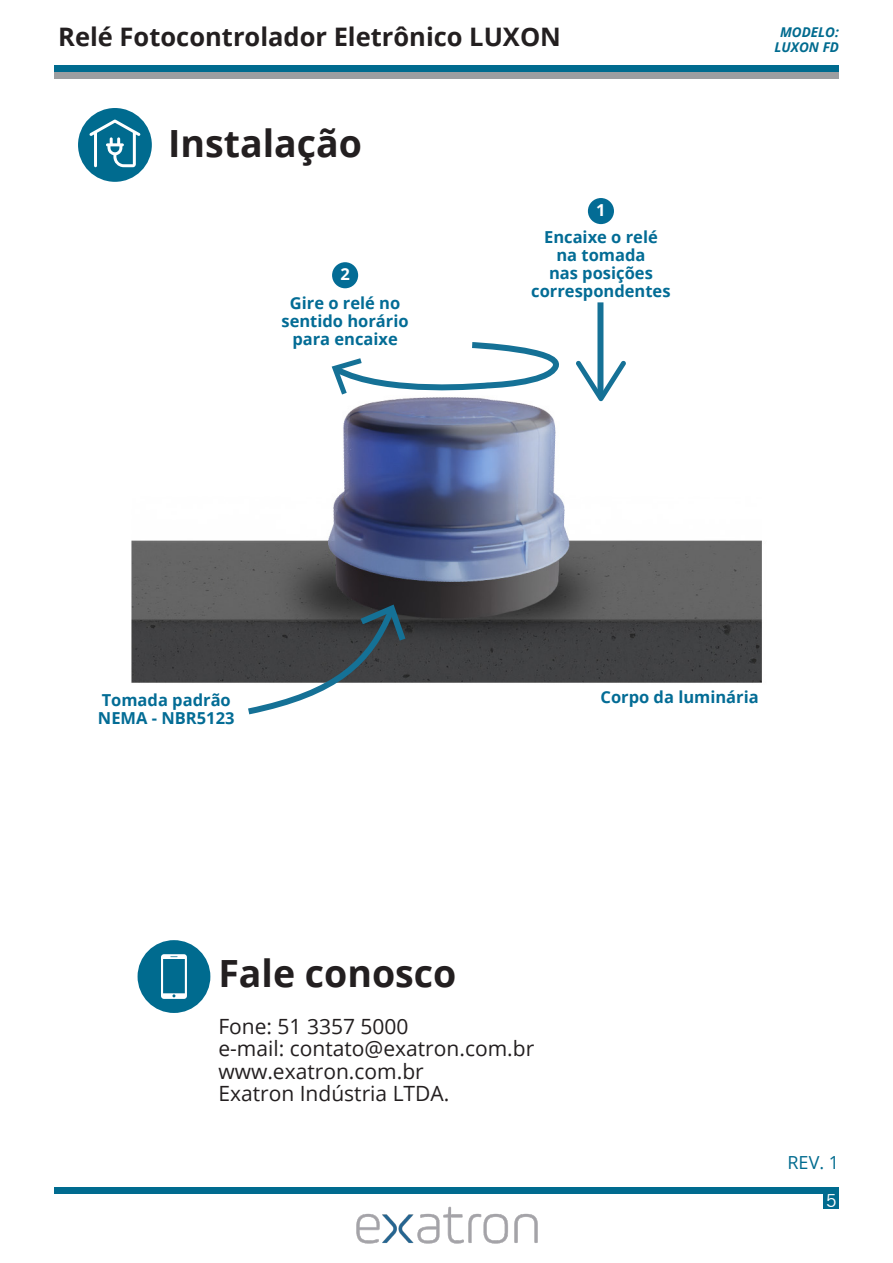
<style>
.page{position:relative;width:893px;height:1263px;background:#fff}
.page>*{position:absolute;margin:0;border:0;box-sizing:border-box;transform-origin:0 0}
.t1{font:700 37.5px "Open Sans";color:#231f20}
.t2{font:700 25.5px "Open Sans";color:#231f20}
.t3{font:21px "Open Sans";color:#231f20}
.t4{font:18px "Open Sans";color:#006b8f}
.t5{font:18px "News Gothic BT";color:#fff}
.t6{font:700 16.5px/18px "Open Sans";color:#036c95;text-align:center}
.t7{font:700 16.5px "Open Sans";color:#fff}
.t8{font:italic 700 13.5px/15px "Open Sans";color:#006b8f;text-align:center}
</style>
<div class="page">
<div style="left:54px;top:1187px;width:785px;height:7px;background:#006b8f"></div>
<div style="left:823px;top:1194px;width:16px;height:15px;background:#006b8f"></div>
<img style="left:356px;top:1206px;width:182px;height:38px">
<div style="left:54px;top:65px;width:785px;height:6px;background:#006b8f"></div>
<div style="left:54px;top:72px;width:785px;height:7px;background:#9c9ea1"></div>
<div style="left:138px;top:940px;width:72px;height:73px;background:#006b8f;border-radius:50%"></div>
<svg style="left:161px;top:954px;width:26px;height:45px"></svg>
<div style="left:78px;top:108px;width:74px;height:74px;background:#006b8f;border-radius:50%"></div>
<svg style="left:90px;top:119px;width:50px;height:48px"></svg>
<img style="left:131px;top:397px;width:631px;height:286px">
<div style="left:597px;top:302px;width:6px;height:93px;background:#157196"></div>
<svg style="left:576px;top:360px;width:50px;height:41px"></svg>
<svg style="left:331px;top:342px;width:228px;height:53px"></svg>
<div style="left:588px;top:198px;width:26px;height:26px;background:#036c95;border-radius:50%"></div>
<div style="left:332px;top:262px;width:26px;height:26px;background:#036c95;border-radius:50%"></div>
<svg style="left:242px;top:603px;width:163px;height:112px"></svg>
<h2 class="t2" style="left:58px;top:19px;width:504px">Relé Fotocontrolador Eletrônico LUXON</h2>
<p class="t8" style="left:775px;top:24px;width:66px">MODELO:<br>LUXON FD</p>
<p class="t1" style="left:168px;top:117px;width:195px">Instalação</p>
<p class="t7" style="left:340px;top:263px;width:11px">2</p>
<p class="t6" style="left:281px;top:294px;width:129px">Gire o relé no sentido horário para encaixe</p>
<p class="t7" style="left:596px;top:199px;width:11px">1</p>
<p class="t6" style="left:531px;top:227px;width:141px">Encaixe o relé<br>na tomada<br>nas posições correspondentes</p>
<p class="t6" style="left:98px;top:690px;width:138px;text-align:left">Tomada padrão<br>NEMA - NBR5123</p>
<p class="t6" style="left:600px;top:687px;width:160px">Corpo da luminária</p>
<p class="t1" style="left:218px;top:947px;width:240px">Fale conosco</p>
<p class="t3" style="left:218px;top:1012px;width:192px">Fone: 51 3357 5000</p>
<p class="t3" style="left:218px;top:1034px;width:317px">e-mail: contato@exatron.com.br</p>
<p class="t3" style="left:218px;top:1057px;width:207px">www.exatron.com.br</p>
<p class="t3" style="left:218px;top:1079px;width:233px">Exatron Indústria LTDA.</p>
<p class="t4" style="left:787px;top:1150px;width:53px">REV. 1</p>
<p class="t5" style="left:826px;top:1190px;width:12px">5</p>
</div>
